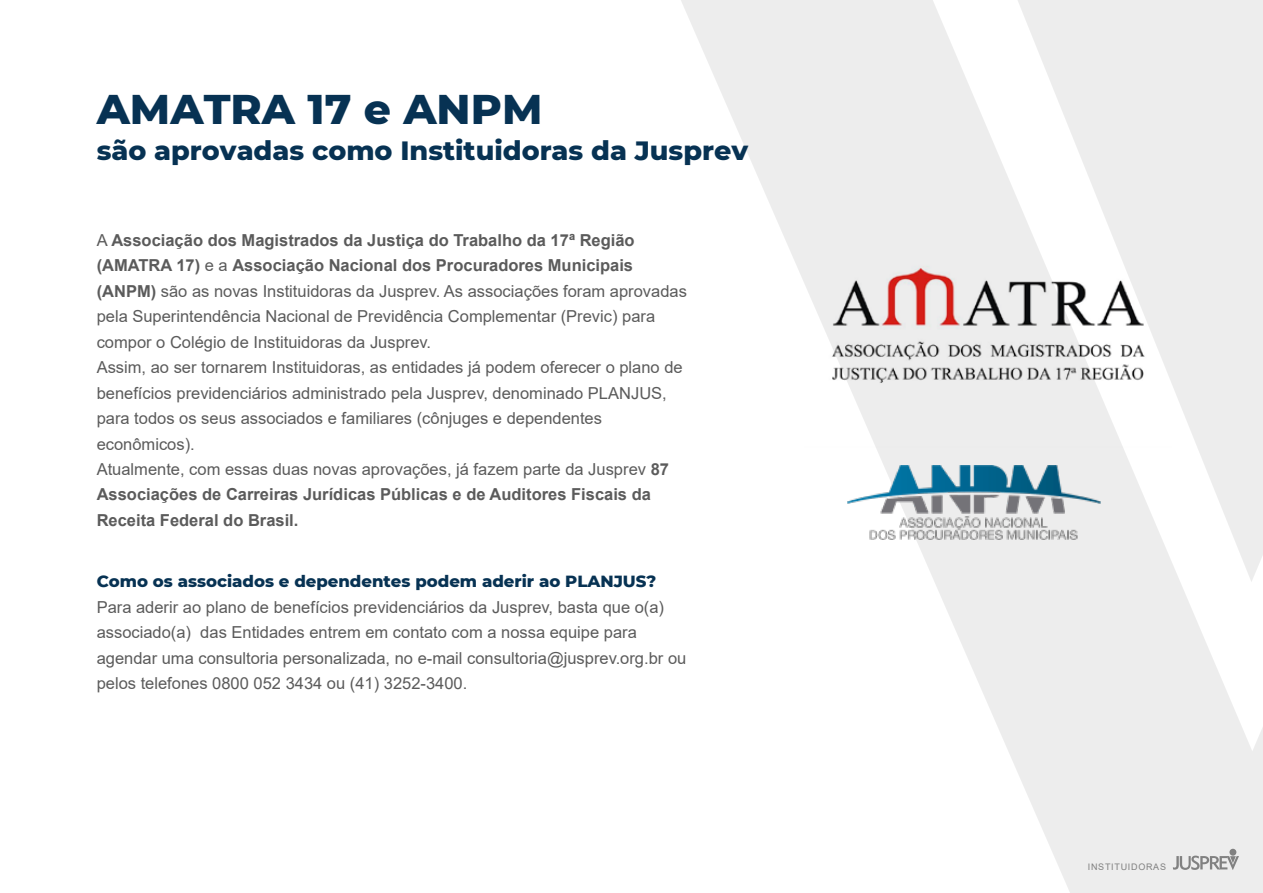
<style>
.page{position:relative;width:1263px;height:893px;background:#fff}
.page>*{position:absolute;margin:0;border:0;box-sizing:border-box;transform-origin:0 0}
.t1{font:800 42.3px "Montserrat";color:#073253}
.t2{font:800 27px "Montserrat";color:#073253}
.t3{font:16.5px/25.5px "Arial";color:#5b5b5b}
.t4{font:800 16.5px "Montserrat";color:#073253}
.t5{font:9px "Arial";letter-spacing:.08em;color:#818181}
.s1{font-weight:700}
</style>
<div class="page">
<svg style="left:681px;top:0;width:582px;height:893px"></svg>
<svg style="left:1017px;top:0;width:246px;height:582px;fill:#ededed"></svg>
<div style="left:1229px;top:849px;width:7px;height:7px;background:#818181;border-radius:50%"></div>
<svg style="left:1173px;top:856px;width:66px;height:14px"></svg>
<img style="left:805px;top:203px;width:366px;height:244px">
<img style="left:848px;top:465px;width:252px;height:75px">
<h1 class="t1" style="left:97px;top:78px;width:447px">AMATRA 17 e ANPM</h1>
<h2 class="t2" style="left:97px;top:131px;width:653px">são aprovadas como Instituidoras da Jusprev</h2>
<p class="t3" style="left:97px;top:227px;width:592px">A <span class="s1">Associação dos Magistrados da Justiça do Trabalho da 17ª Região (AMATRA 17)</span> e a <span class="s1">Associação Nacional dos Procuradores Municipais (ANPM)</span> são as novas Instituidoras da Jusprev. As associações foram aprovadas pela Superintendência Nacional de Previdência Complementar (Previc) para compor o Colégio de Instituidoras da Jusprev.<br>Assim, ao ser tornarem Instituidoras, as entidades já podem oferecer o plano de benefícios previdenciários administrado pela Jusprev, denominado PLANJUS, para todos os seus associados e familiares (cônjuges e dependentes econômicos).<br>Atualmente, com essas duas novas aprovações, já fazem parte da Jusprev <span class="s1">87<br>Associações de Carreiras Jurídicas Públicas e de Auditores Fiscais da Receita Federal do Brasil.</span></p>
<p class="t4" style="left:97px;top:569px;width:561px">Como os associados e dependentes podem aderir ao PLANJUS?</p>
<p class="t3" style="left:97px;top:594px;width:591px">Para aderir ao plano de benefícios previdenciários da Jusprev, basta que o(a) associado(a) das Entidades entrem em contato com a nossa equipe para agendar uma consultoria personalizada, no e-mail consultoria@jusprev.org.br ou pelos telefones 0800 052 3434 ou (41) 3252-3400.</p>
<p class="t5" style="left:1088px;top:861px;width:80px">INSTITUIDORAS</p>
</div>
